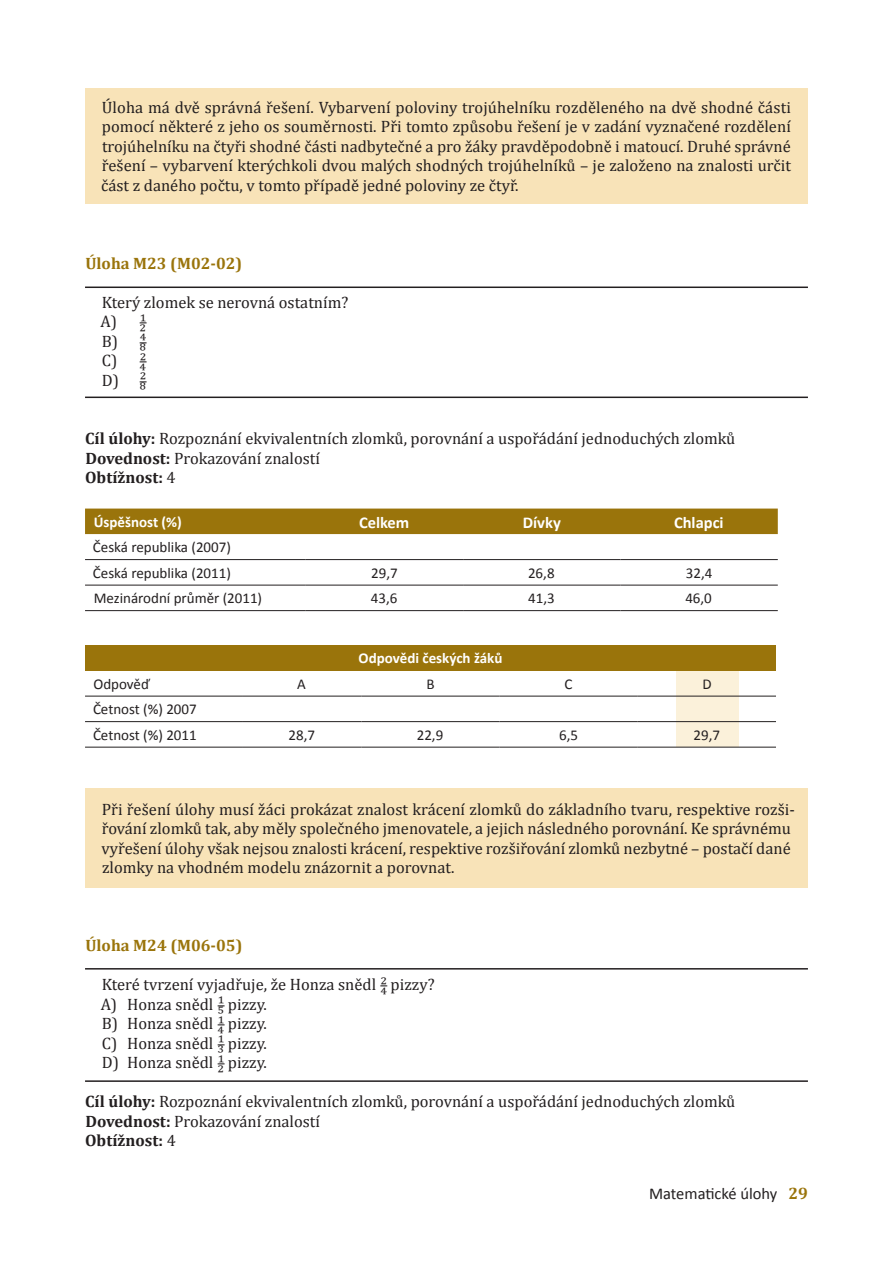
<style>
.page{position:relative;width:893px;height:1263px;background:#fff}
.page>*{position:absolute;margin:0;border:0;box-sizing:border-box;transform-origin:0 0}
.t1{font:16.5px/19.5px "Cambria";color:#231f20}
.t2{font:700 16.5px "Cambria";color:#9a740b}
.t3{font:16.5px "Calibri";color:#231f20}
.t4{font:700 16.5px "Calibri";color:#fff}
.t5{font:15px/25.7px "Calibri";color:#231f20}
.t6{font:700 15px "Calibri";color:#fff}
.s1{font-weight:700}
.s2{font-family:"Cambria";font-weight:700;color:#9a740b}
</style>
<div class="page">
<div style="left:676px;top:658px;width:62px;height:89px;background:#fbf1da"></div>
<div style="left:85px;top:788px;width:723px;height:100px;background:#f8e3b8"></div>
<div style="left:85px;top:88px;width:723px;height:116px;background:#f8e3b8"></div>
<div style="left:85px;top:508px;width:693px;height:26px;background:#9a740b"></div>
<hr style="left:85px;top:559px;width:221px;height:1px;background:#231f20">
<hr style="left:306px;top:559px;width:157px;height:1px;background:#231f20">
<hr style="left:463px;top:559px;width:157px;height:1px;background:#231f20">
<hr style="left:620px;top:559px;width:158px;height:1px;background:#231f20">
<hr style="left:85px;top:585px;width:221px;height:1px;background:#231f20">
<hr style="left:306px;top:585px;width:157px;height:1px;background:#231f20">
<hr style="left:463px;top:585px;width:157px;height:1px;background:#231f20">
<hr style="left:620px;top:585px;width:158px;height:1px;background:#231f20">
<hr style="left:85px;top:610px;width:221px;height:1px;background:#231f20">
<hr style="left:306px;top:610px;width:157px;height:1px;background:#231f20">
<hr style="left:463px;top:610px;width:157px;height:1px;background:#231f20">
<hr style="left:620px;top:610px;width:158px;height:1px;background:#231f20">
<div style="left:85px;top:645px;width:691px;height:26px;background:#9a740b"></div>
<hr style="left:85px;top:696px;width:157px;height:1px;background:#231f20">
<hr style="left:242px;top:696px;width:119px;height:1px;background:#231f20">
<hr style="left:361px;top:696px;width:138px;height:1px;background:#231f20">
<hr style="left:499px;top:696px;width:139px;height:1px;background:#231f20">
<hr style="left:638px;top:696px;width:138px;height:1px;background:#231f20">
<hr style="left:85px;top:721px;width:157px;height:1px;background:#231f20">
<hr style="left:242px;top:721px;width:119px;height:1px;background:#231f20">
<hr style="left:361px;top:721px;width:138px;height:1px;background:#231f20">
<hr style="left:499px;top:721px;width:139px;height:1px;background:#231f20">
<hr style="left:638px;top:721px;width:138px;height:1px;background:#231f20">
<hr style="left:85px;top:747px;width:157px;height:1px;background:#231f20">
<hr style="left:242px;top:747px;width:119px;height:1px;background:#231f20">
<hr style="left:361px;top:747px;width:138px;height:1px;background:#231f20">
<hr style="left:499px;top:747px;width:139px;height:1px;background:#231f20">
<hr style="left:638px;top:747px;width:138px;height:1px;background:#231f20">
<hr style="left:85px;top:397px;width:723px;height:1px;background:#231f20">
<hr style="left:85px;top:286px;width:723px;height:2px;background:#231f20">
<hr style="left:85px;top:1080px;width:723px;height:2px;background:#231f20">
<hr style="left:85px;top:968px;width:723px;height:1px;background:#231f20">
<p class="t1" style="left:101px;top:97px;width:691px;text-align:justify">Úloha má dvě správná řešení. Vybarvení poloviny trojúhelníku rozděleného na dvě shodné části pomocí některé z jeho os souměrnosti. Při tomto způsobu řešení je v zadání vyznačené rozdělení trojúhelníku na čtyři shodné části nadbytečné a pro žáky pravděpodobně i matoucí. Druhé správné řešení – vybarvení kterýchkoli dvou malých shodných trojúhelníků – je založeno na znalosti určit část z daného počtu, v tomto případě jedné poloviny ze čtyř.</p>
<p class="t2" style="left:85px;top:253px;width:158px">Úloha M23 (M02-02)</p>
<p class="t1" style="left:101px;top:292px;width:249px">Který zlomek se nerovná ostatním?<br>A) –</p>
<p class="t1" style="left:140px;top:303px;width:8px">₁</p>
<p class="t1" style="left:102px;top:314px;width:47px;line-height:18px;text-align:right">₂<br>B) –</p>
<p class="t1" style="left:140px;top:323px;width:8px">₄</p>
<p class="t1" style="left:102px;top:333px;width:47px;line-height:18px;text-align:right">₈<br>C) –</p>
<p class="t1" style="left:140px;top:342px;width:8px">₂</p>
<p class="t1" style="left:102px;top:353px;width:47px;line-height:18px;text-align:right">₄<br>D) –</p>
<p class="t1" style="left:140px;top:362px;width:8px">₂</p>
<p class="t1" style="left:140px;top:372px;width:8px">₈</p>
<p class="t1" style="left:85px;top:429px;width:652px"><span class="s1">Cíl úlohy:</span> Rozpoznání ekvivalentních zlomků, porovnání a uspořádání jednoduchých zlomků<br><span class="s1">Dovednost:</span> Prokazování znalostí<br><span class="s1">Obtížnost:</span> 4</p>
<p class="t6" style="left:94px;top:513px;width:90px">Úspěšnost (%)</p>
<p class="t4" style="left:359px;top:512px;width:52px">Celkem</p>
<p class="t4" style="left:523px;top:512px;width:39px">Dívky</p>
<p class="t4" style="left:674px;top:512px;width:51px">Chlapci</p>
<p class="t5" style="left:93px;top:534px;width:139px">Česká republika (2007)<br>Česká republika (2011)</p>
<p class="t5" style="left:371px;top:559px;width:28px">29,7</p>
<p class="t5" style="left:528px;top:559px;width:28px">26,8</p>
<p class="t5" style="left:686px;top:559px;width:28px">32,4</p>
<p class="t5" style="left:94px;top:585px;width:170px">Mezinárodní průměr (2011)</p>
<p class="t5" style="left:371px;top:585px;width:28px">43,6</p>
<p class="t5" style="left:528px;top:585px;width:28px">41,3</p>
<p class="t5" style="left:685px;top:585px;width:28px">46,0</p>
<p class="t6" style="left:359px;top:649px;width:145px">Odpovědi českých žáků</p>
<p class="t5" style="left:93px;top:670px;width:58px">Odpověď</p>
<p class="t5" style="left:297px;top:670px;width:10px">A</p>
<p class="t5" style="left:426px;top:670px;width:10px">B</p>
<p class="t5" style="left:565px;top:670px;width:9px">C</p>
<p class="t5" style="left:702px;top:670px;width:11px">D</p>
<p class="t5" style="left:93px;top:696px;width:105px">Četnost (%) 2007<br>Četnost (%) 2011</p>
<p class="t5" style="left:288px;top:721px;width:28px">28,7</p>
<p class="t5" style="left:417px;top:721px;width:28px">22,9</p>
<p class="t5" style="left:559px;top:721px;width:20px">6,5</p>
<p class="t5" style="left:694px;top:721px;width:28px">29,7</p>
<p class="t1" style="left:101px;top:799px;width:695px">Při řešení úlohy musí žáci prokázat znalost krácení zlomků do základního tvaru, respektive rozši&shy;řování zlomků tak, aby měly společného jmenovatele, a jejich následného porovnání. Ke správnému vyřešení úlohy však nejsou znalosti krácení, respektive rozšiřování zlomků nezbytné – postačí dané zlomky na vhodném modelu znázornit a porovnat.</p>
<p class="t2" style="left:85px;top:935px;width:158px">Úloha M24 (M06-05)</p>
<p class="t1" style="left:102px;top:975px;width:288px">Které tvrzení vyjadřuje, že Honza snědl –</p>
<p class="t1" style="left:380px;top:966px;width:8px">₂</p>
<p class="t1" style="left:380px;top:975px;width:56px">₄ pizzy?</p>
<p class="t1" style="left:218px;top:986px;width:8px">₁</p>
<p class="t1" style="left:101px;top:994px;width:126px">A) Honza snědl –</p>
<p class="t1" style="left:102px;top:994px;width:167px;text-indent:116px">₅ pizzy.<br>B) Honza snědl –</p>
<p class="t1" style="left:218px;top:1005px;width:8px">₁</p>
<p class="t1" style="left:102px;top:1014px;width:167px;text-indent:116px">₄ pizzy.<br>C) Honza snědl –</p>
<p class="t1" style="left:218px;top:1025px;width:8px">₁</p>
<p class="t1" style="left:102px;top:1033px;width:167px;text-indent:116px">₃ pizzy.<br>D) Honza snědl –</p>
<p class="t1" style="left:218px;top:1044px;width:8px">₁</p>
<p class="t1" style="left:218px;top:1053px;width:51px">₂ pizzy.</p>
<p class="t1" style="left:85px;top:1092px;width:652px"><span class="s1">Cíl úlohy:</span> Rozpoznání ekvivalentních zlomků, porovnání a uspořádání jednoduchých zlomků<br><span class="s1">Dovednost:</span> Prokazování znalostí<br><span class="s1">Obtížnost:</span> 4</p>
<p class="t3" style="left:649px;top:1183px;width:160px">Matematické úlohy <span class="s2">29</span></p>
</div>
